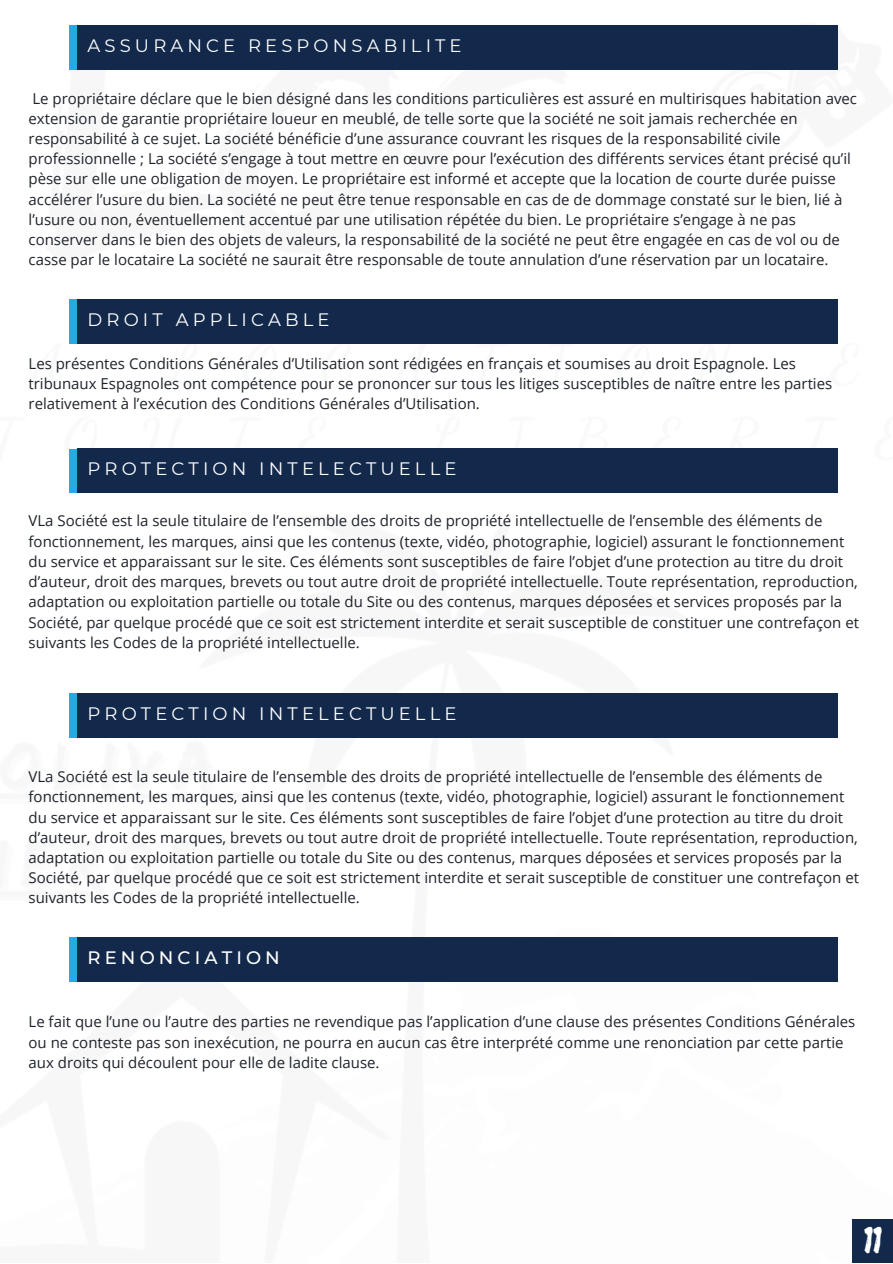
<style>
.page{position:relative;width:893px;height:1264px;background:#fff}
.page>*{position:absolute;margin:0;border:0;box-sizing:border-box;transform-origin:0 0}
.t1{font:39.75px "Edo";color:#fff}
.t2{font:18px "Montserrat";letter-spacing:.23em;color:#fff}
.t3{font:500 18px "Montserrat";letter-spacing:.23em;color:#fff}
.t4{font:15px/20.2px "Open Sans";color:#1e232b}
</style>
<div class="page">
<div style="left:69px;top:26px;width:17px;height:44px;background:#25aae1"></div>
<div style="left:77px;top:26px;width:760px;height:44px;background:#13294b"></div>
<div style="left:69px;top:299px;width:17px;height:44px;background:#25aae1"></div>
<div style="left:77px;top:299px;width:760px;height:44px;background:#13294b"></div>
<div style="left:69px;top:449px;width:17px;height:44px;background:#25aae1"></div>
<div style="left:77px;top:449px;width:760px;height:44px;background:#13294b"></div>
<div style="left:69px;top:693px;width:17px;height:44px;background:#25aae1"></div>
<div style="left:77px;top:693px;width:760px;height:44px;background:#13294b"></div>
<div style="left:69px;top:937px;width:17px;height:44px;background:#25aae1"></div>
<div style="left:77px;top:937px;width:760px;height:44px;background:#13294b"></div>
<div style="left:852px;top:1219px;width:40px;height:43px;background:#13294b"></div>
<p class="t2" style="left:88px;top:35px;width:375px">ASSURANCE RESPONSABILITE</p>
<p class="t4" style="left:29px;top:88px;width:829px">Le propriétaire déclare que le bien désigné dans les conditions particulières est assuré en multirisques habitation avec extension de garantie propriétaire loueur en meublé, de telle sorte que la société ne soit jamais recherchée en responsabilité à ce sujet. La société bénéficie d’une assurance couvrant les risques de la responsabilité civile professionnelle ; La société s’engage à tout mettre en œuvre pour l’exécution des différents services étant précisé qu’il pèse sur elle une obligation de moyen. Le propriétaire est informé et accepte que la location de courte durée puisse accélérer l’usure du bien. La société ne peut être tenue responsable en cas de de dommage constaté sur le bien, lié à l’usure ou non, éventuellement accentué par une utilisation répétée du bien. Le propriétaire s’engage à ne pas conserver dans le bien des objets de valeurs, la responsabilité de la société ne peut être engagée en cas de vol ou de casse par le locataire La société ne saurait être responsable de toute annulation d’une réservation par un locataire.</p>
<p class="t2" style="left:88px;top:308px;width:243px">DROIT APPLICABLE</p>
<p class="t4" style="left:29px;top:352px;width:805px">Les présentes Conditions Générales d’Utilisation sont rédigées en français et soumises au droit Espagnole. Les tribunaux Espagnoles ont compétence pour se prononcer sur tous les litiges susceptibles de naître entre les parties relativement à l’exécution des Conditions Générales d’Utilisation.</p>
<p class="t2" style="left:88px;top:458px;width:370px">PROTECTION INTELECTUELLE</p>
<p class="t4" style="left:29px;top:510px;width:832px">VLa Société est la seule titulaire de l’ensemble des droits de propriété intellectuelle de l’ensemble des éléments de fonctionnement, les marques, ainsi que les contenus (texte, vidéo, photographie, logiciel) assurant le fonctionnement du service et apparaissant sur le site. Ces éléments sont susceptibles de faire l’objet d’une protection au titre du droit d’auteur, droit des marques, brevets ou tout autre droit de propriété intellectuelle. Toute représentation, reproduction, adaptation ou exploitation partielle ou totale du Site ou des contenus, marques déposées et services proposés par la Société, par quelque procédé que ce soit est strictement interdite et serait susceptible de constituer une contrefaçon et suivants les Codes de la propriété intellectuelle.</p>
<p class="t2" style="left:88px;top:702px;width:370px">PROTECTION INTELECTUELLE</p>
<p class="t4" style="left:29px;top:766px;width:832px">VLa Société est la seule titulaire de l’ensemble des droits de propriété intellectuelle de l’ensemble des éléments de fonctionnement, les marques, ainsi que les contenus (texte, vidéo, photographie, logiciel) assurant le fonctionnement du service et apparaissant sur le site. Ces éléments sont susceptibles de faire l’objet d’une protection au titre du droit d’auteur, droit des marques, brevets ou tout autre droit de propriété intellectuelle. Toute représentation, reproduction, adaptation ou exploitation partielle ou totale du Site ou des contenus, marques déposées et services proposés par la Société, par quelque procédé que ce soit est strictement interdite et serait susceptible de constituer une contrefaçon et suivants les Codes de la propriété intellectuelle.</p>
<p class="t3" style="left:88px;top:946px;width:194px">RENONCIATION</p>
<p class="t4" style="left:29px;top:1011px;width:828px">Le fait que l’une ou l’autre des parties ne revendique pas l’application d’une clause des présentes Conditions Générales ou ne conteste pas son inexécution, ne pourra en aucun cas être interprété comme une renonciation par cette partie aux droits qui découlent pour elle de ladite clause.</p>
<h1 class="t1" style="left:863px;top:1215px;width:19px">11</h1>
</div>
